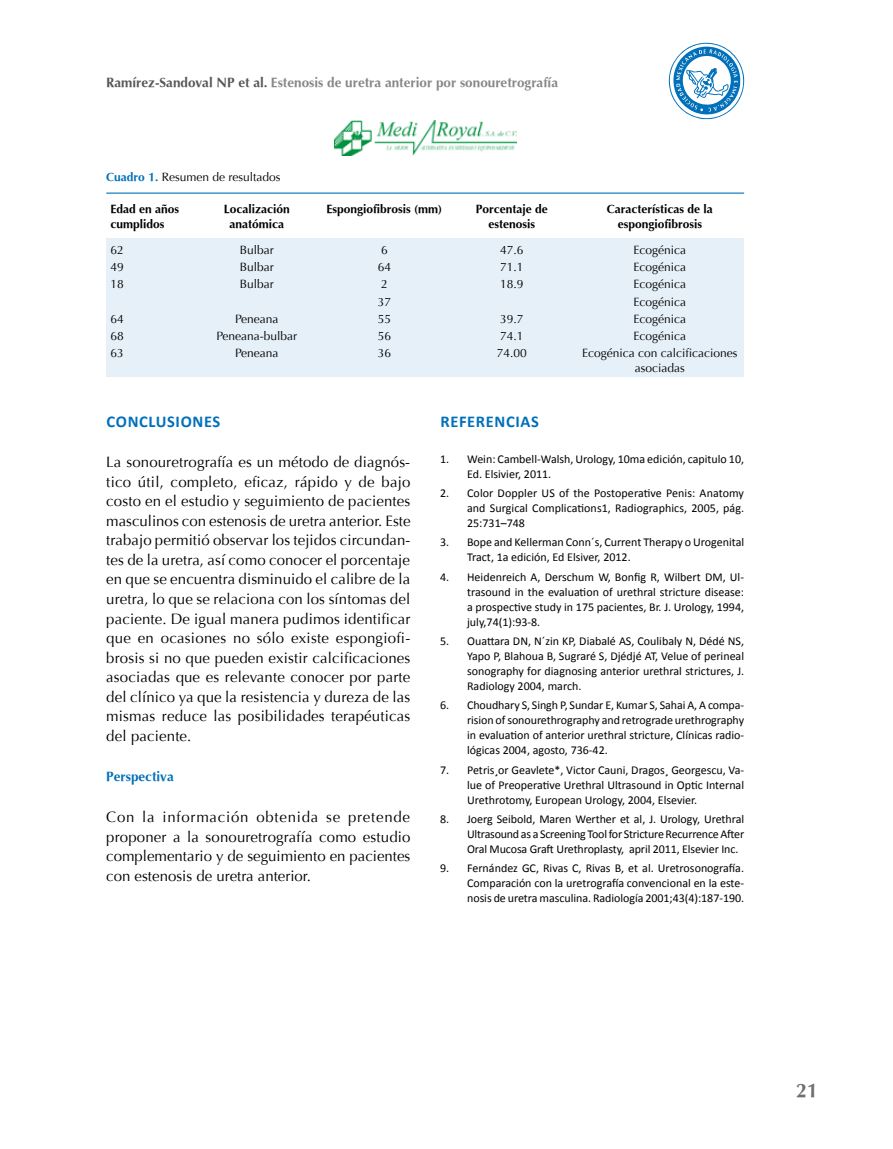
<style>
.page{position:relative;width:893px;height:1149px;background:#fff}
.page>*{position:absolute;margin:0;border:0;box-sizing:border-box;transform-origin:0 0}
.t1{font:700 19.5px "Optima";color:#706f6f}
.t2{font:700 16.5px "Calibri";letter-spacing:.04em;color:#0070ba}
.t3{font:15px/19.5px "Optima";color:#000;text-align:justify}
.t4{font:700 13.5px "Optima";color:#878787}
.t5{font:700 13.5px "Optima";color:#0070ba}
.t6{font:12px/15px "Calibri";color:#000;text-align:justify}
.t7{font:12px/15px "Optima";color:#000;text-align:center}
.t8{font:700 12px/15px "Optima";color:#000;text-align:center}
.s1{color:#575756}
.s2{font-weight:700;color:#0070ba}
</style>
<div class="page">
<svg style="left:669px;top:43px;width:75px;height:76px"></svg>
<img style="left:334px;top:120px;width:182px;height:35px">
<div style="left:106px;top:238px;width:638px;height:139px;background:#e6f0f8"></div>
<hr style="left:106px;top:192px;width:638px;height:2px;background:#0070ba">
<p class="t4" style="left:106px;top:75px;width:453px"><span class="s1">Ramírez-Sandoval NP et al.</span> Estenosis de uretra anterior por sonouretrografía</p>
<p class="t7" style="left:106px;top:170px;width:176px"><span class="s2">Cuadro 1.</span> Resumen de resultados</p>
<p class="t8" style="left:111px;top:202px;width:70px;text-align:left">Edad en años cumplidos</p>
<p class="t8" style="left:224px;top:202px;width:68px">Localización anatómica</p>
<p class="t8" style="left:326px;top:202px;width:117px">Espongiofibrosis (mm)</p>
<p class="t8" style="left:476px;top:202px;width:74px">Porcentaje de estenosis</p>
<p class="t8" style="left:607px;top:202px;width:108px">Características de la espongiofibrosis</p>
<p class="t7" style="left:111px;top:243px;width:15px">62</p>
<p class="t7" style="left:240px;top:243px;width:36px">Bulbar</p>
<p class="t7" style="left:381px;top:243px;width:8px">6</p>
<p class="t7" style="left:500px;top:243px;width:25px">47.6</p>
<p class="t7" style="left:634px;top:243px;width:54px">Ecogénica</p>
<p class="t7" style="left:111px;top:260px;width:15px">49</p>
<p class="t7" style="left:240px;top:260px;width:36px">Bulbar</p>
<p class="t7" style="left:378px;top:260px;width:15px">64</p>
<p class="t7" style="left:500px;top:260px;width:25px">71.1</p>
<p class="t7" style="left:634px;top:260px;width:54px">Ecogénica</p>
<p class="t7" style="left:111px;top:277px;width:15px">18</p>
<p class="t7" style="left:240px;top:277px;width:36px">Bulbar</p>
<p class="t7" style="left:381px;top:277px;width:8px">2</p>
<p class="t7" style="left:500px;top:277px;width:25px">18.9</p>
<p class="t7" style="left:634px;top:277px;width:54px">Ecogénica</p>
<p class="t7" style="left:378px;top:294px;width:15px">37</p>
<p class="t7" style="left:634px;top:294px;width:54px">Ecogénica</p>
<p class="t7" style="left:111px;top:311px;width:15px">64</p>
<p class="t7" style="left:235px;top:311px;width:45px">Peneana</p>
<p class="t7" style="left:378px;top:311px;width:15px">55</p>
<p class="t7" style="left:500px;top:311px;width:25px">39.7</p>
<p class="t7" style="left:634px;top:311px;width:54px">Ecogénica</p>
<p class="t7" style="left:111px;top:328px;width:15px">68</p>
<p class="t7" style="left:216px;top:328px;width:82px">Peneana-bulbar</p>
<p class="t7" style="left:378px;top:328px;width:15px">56</p>
<p class="t7" style="left:500px;top:328px;width:25px">74.1</p>
<p class="t7" style="left:634px;top:328px;width:54px">Ecogénica</p>
<p class="t7" style="left:111px;top:345px;width:15px">63</p>
<p class="t7" style="left:235px;top:345px;width:45px">Peneana</p>
<p class="t7" style="left:378px;top:345px;width:15px">36</p>
<p class="t7" style="left:497px;top:345px;width:32px">74.00</p>
<p class="t7" style="left:582px;top:345px;width:157px">Ecogénica con calcificaciones asociadas</p>
<h2 class="t2" style="left:107px;top:410px;width:115px">CONCLUSIONES</h2>
<p class="t3" style="left:106px;top:452px;width:306px">La sonouretrografía es un método de diagnós&shy;tico útil, completo, eficaz, rápido y de bajo costo en el estudio y seguimiento de pacientes masculinos con estenosis de uretra anterior. Este trabajo permitió observar los tejidos circundan&shy;tes de la uretra, así como conocer el porcentaje en que se encuentra disminuido el calibre de la uretra, lo que se relaciona con los síntomas del paciente. De igual manera pudimos identificar que en ocasiones no sólo existe espongiofi&shy;brosis si no que pueden existir calcificaciones asociadas que es relevante conocer por parte del clínico ya que la resistencia y dureza de las mismas reduce las posibilidades terapéuticas del paciente.</p>
<p class="t5" style="left:106px;top:768px;width:69px">Perspectiva</p>
<p class="t3" style="left:106px;top:807px;width:306px">Con la información obtenida se pretende proponer a la sonouretrografía como estudio complementario y de seguimiento en pacientes con estenosis de uretra anterior.</p>
<h2 class="t2" style="left:440px;top:410px;width:100px">REFERENCIAS</h2>
<p class="t6" style="left:467px;top:451px;width:278px;text-indent:-27px">1. Wein: Cambell-Walsh, Urology, 10ma edición, capitulo 10,<br>Ed. Elsivier, 2011.</p>
<p class="t6" style="left:467px;top:485px;width:278px;text-indent:-27px">2. Color Doppler US of the Postoperative Penis: Anatomy and Surgical Complications1, Radiographics, 2005, pág.<br>25:731–748</p>
<p class="t6" style="left:467px;top:535px;width:279px;text-indent:-27px">3. Bope and Kellerman Conn´s, Current Therapy o Urogenital<br>Tract, 1a edición, Ed Elsiver, 2012.</p>
<p class="t6" style="left:467px;top:569px;width:279px;text-indent:-27px">4. Heidenreich A, Derschum W, Bonfig R, Wilbert DM, Ul&shy;trasound in the evaluation of urethral stricture disease: a prospective study in 175 pacientes, Br. J. Urology, 1994, july,74(1):93-8.</p>
<p class="t6" style="left:467px;top:633px;width:279px;text-indent:-27px">5. Ouattara DN, N´zin KP, Diabalé AS, Coulibaly N, Dédé NS, Yapo P, Blahoua B, Sugraré S, Djédjé AT, Velue of perineal sonography for diagnosing anterior urethral strictures, J.<br>Radiology 2004, march.</p>
<p class="t6" style="left:467px;top:697px;width:279px;text-indent:-27px">6. Choudhary S, Singh P, Sundar E, Kumar S, Sahai A, A compa&shy;rision of sonourethrography and retrograde urethrography in evaluation of anterior urethral stricture, Clínicas radio&shy;lógicas 2004, agosto, 736-42.</p>
<p class="t6" style="left:467px;top:762px;width:279px;text-indent:-27px">7. Petris¸or Geavlete*, Victor Cauni, Dragos¸ Georgescu, Va&shy;lue of Preoperative Urethral Ultrasound in Optic Internal Urethrotomy, European Urology, 2004, Elsevier.</p>
<p class="t6" style="left:467px;top:811px;width:279px;text-indent:-27px">8. Joerg Seibold, Maren Werther et al, J. Urology, Urethral Ultrasound as a Screening Tool for Stricture Recurrence After Oral Mucosa Graft Urethroplasty, april 2011, Elsevier Inc.</p>
<p class="t6" style="left:467px;top:860px;width:278px;text-indent:-27px">9. Fernández GC, Rivas C, Rivas B, et al. Uretrosonografía.<br>Comparación con la uretrografía convencional en la este&shy;nosis de uretra masculina. Radiología 2001;43(4):187-190.</p>
<h1 class="t1" style="left:796px;top:1079px;width:23px">21</h1>
</div>
